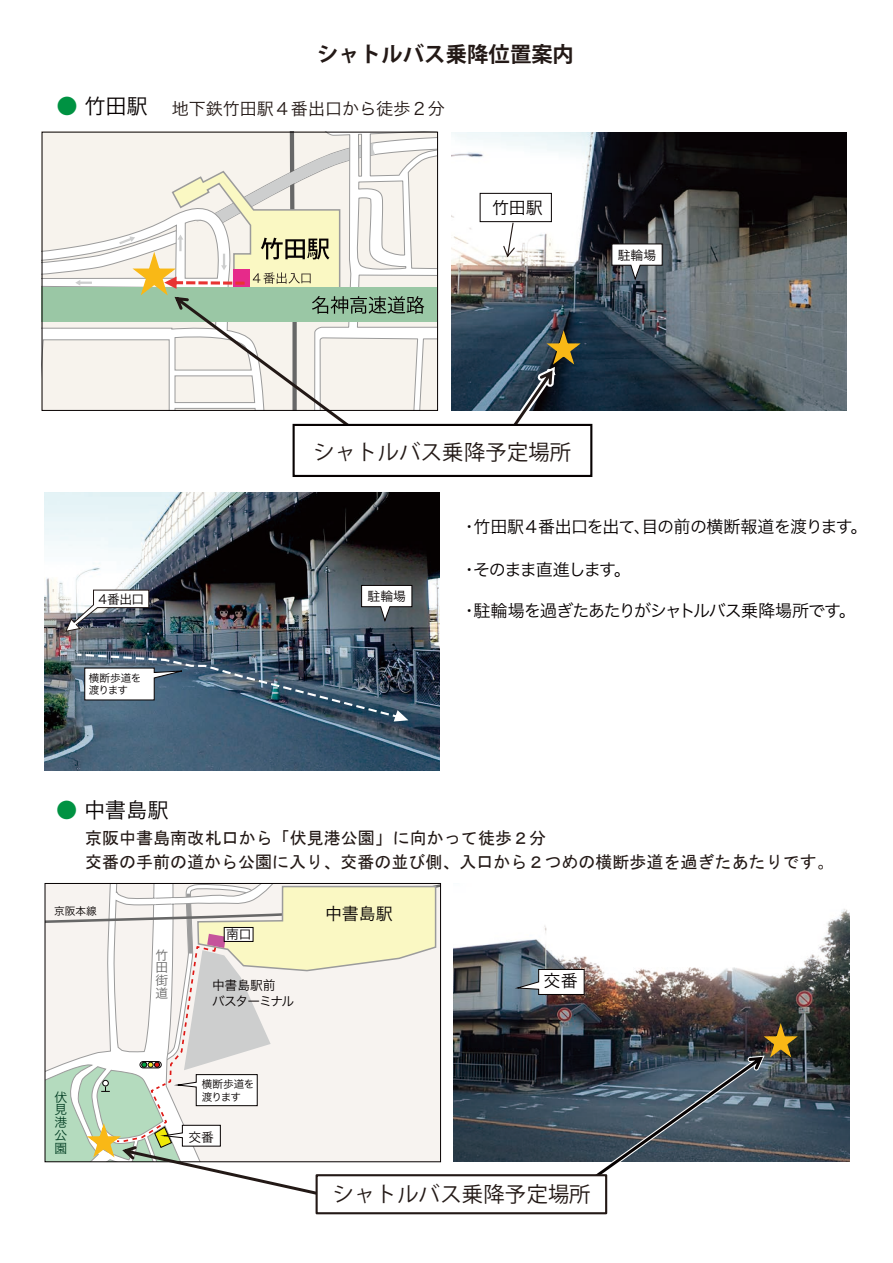
<style>
.page{position:relative;width:893px;height:1263px;background:#fff}
.page>*{position:absolute;margin:0;border:0;box-sizing:border-box;transform-origin:0 0}
.t1{font:21.3px "Koz Go Pr 6 N";color:#231916}
.t2{font:700 21.3px "Koz Go Pr 6 N";color:#231916}
.t3{font:21.3px "Hira Kaku Pro N W3";letter-spacing:-.01em;color:#060101}
.t4{font:16.95px/23.5px "MS Gothic";color:#231916}
.t5{font:16.95px "Hira Kaku Pro N W3";letter-spacing:-.05em;color:#060101}
.t6{font:16.95px "Hira Kaku Pro N W3";color:#231916}
.t7{font:16.95px "Hira Kaku Pro N W3";letter-spacing:-.08em;color:#060101}
.t8{font:12.75px "Hira Kaku Pro N W3";letter-spacing:-.02em;color:#060101}
.t9{font:12.75px/15.3px "Hira Kaku Pro N W3";letter-spacing:-.065em;color:#060101}
.t10{font:12.75px/12.8px "Hira Kaku Pro N W3";color:#003c21;text-align:justify}
.t11{font:12.75px/12.8px "Hira Kaku Pro N W3";color:#676767;text-align:justify}
.t12{font:10.65px/12.8px "Hira Kaku Pro N W3";letter-spacing:-.04em;color:#060101}
.t13{font:10.65px "Hira Kaku Pro N W3";color:#060101}
.s1{color:#009242}
</style>
<div class="page">
<img style="left:451px;top:133px;width:396px;height:278px">
<div style="left:480px;top:193px;width:72px;height:29px;background:#fff;border:1px solid #060101"></div>
<svg style="left:503px;top:223px;width:12px;height:34px"></svg>
<svg style="left:472px;top:325px;width:113px;height:99px;background:#4d5d67"></svg>
<div style="left:41px;top:135px;width:78px;height:70px;background:#f7f3ed"></div>
<svg style="left:41px;top:205px;width:78px;height:205px"></svg>
<svg style="left:75px;top:280px;width:17px;height:6px"></svg>
<div style="left:41px;top:287px;width:396px;height:35px;background:#9ac7a5"></div>
<svg style="left:119px;top:134px;width:318px;height:290px"></svg>
<div style="left:292px;top:424px;width:300px;height:53px;background:#fff;border:2px solid #060101"></div>
<img style="left:44px;top:492px;width:395px;height:279px">
<svg style="left:64px;top:589px;width:86px;height:43px"></svg>
<svg style="left:77px;top:653px;width:331px;height:68px;background:#586e80"></svg>
<svg style="left:361px;top:585px;width:52px;height:38px"></svg>
<svg style="left:611px;top:243px;width:52px;height:39px"></svg>
<div style="left:42px;top:132px;width:396px;height:279px;border:1px solid #060101"></div>
<img style="left:454px;top:909px;width:395px;height:253px">
<svg style="left:513px;top:969px;width:72px;height:26px"></svg>
<svg style="left:45px;top:883px;width:395px;height:312px"></svg>
<svg style="left:589px;top:1018px;width:213px;height:164px;background:#5b656d"></svg>
<div style="left:315px;top:1174px;width:292px;height:40px;background:#fff;border:2px solid #231916"></div>
<p class="t3" style="left:56px;top:87px;width:93px"><span class="s1">●</span> 竹田駅</p>
<p class="t2" style="left:317px;top:42px;width:258px">シャトルバス乗降位置案内</p>
<p class="t6" style="left:172px;top:93px;width:275px">地下鉄竹田駅４番出口から徒歩２分</p>
<p class="t5" style="left:492px;top:192px;width:52px">竹田駅</p>
<p class="t8" style="left:618px;top:244px;width:40px">駐輪場</p>
<p class="t8" style="left:99px;top:588px;width:47px">4番出口</p>
<p class="t12" style="left:89px;top:670px;width:54px">横断歩道を渡ります</p>
<p class="t1" style="left:313px;top:440px;width:259px">シャトルバス乗降予定場所</p>
<p class="t8" style="left:367px;top:585px;width:40px">駐輪場</p>
<p class="t5" style="left:461px;top:511px;width:408px">・竹田駅４番出口を出て、目の前の横断報道を渡ります。</p>
<p class="t7" style="left:461px;top:555px;width:171px">・そのまま直進します。</p>
<p class="t5" style="left:461px;top:595px;width:396px">・駐輪場を過ぎたあたりがシャトルバス乗降場所です。</p>
<p class="t3" style="left:56px;top:791px;width:114px"><span class="s1">●</span> 中書島駅</p>
<p class="t4" style="left:85px;top:826px;width:750px">京阪中書島南改札口から「伏見港公園」に向かって徒歩２分<br>交番の手前の道から公園に入り、交番の並び側、入口から２つめの横断歩道を過ぎたあたりです。</p>
<p class="t13" style="left:54px;top:901px;width:44px">京阪本線</p>
<p class="t5" style="left:325px;top:899px;width:69px">中書島駅</p>
<p class="t8" style="left:226px;top:923px;width:27px">南口</p>
<p class="t9" style="left:212px;top:977px;width:84px">中書島駅前<br>バスターミナル</p>
<p class="t11" style="left:155px;top:948px;width:14px">竹田街道</p>
<p class="t10" style="left:54px;top:1090px;width:14px">伏見港公園</p>
<p class="t12" style="left:202px;top:1077px;width:54px">横断歩道を渡ります</p>
<p class="t8" style="left:189px;top:1126px;width:27px">交番</p>
<p class="t5" style="left:544px;top:966px;width:36px">交番</p>
<p class="t1" style="left:333px;top:1182px;width:259px">シャトルバス乗降予定場所</p>
</div>
